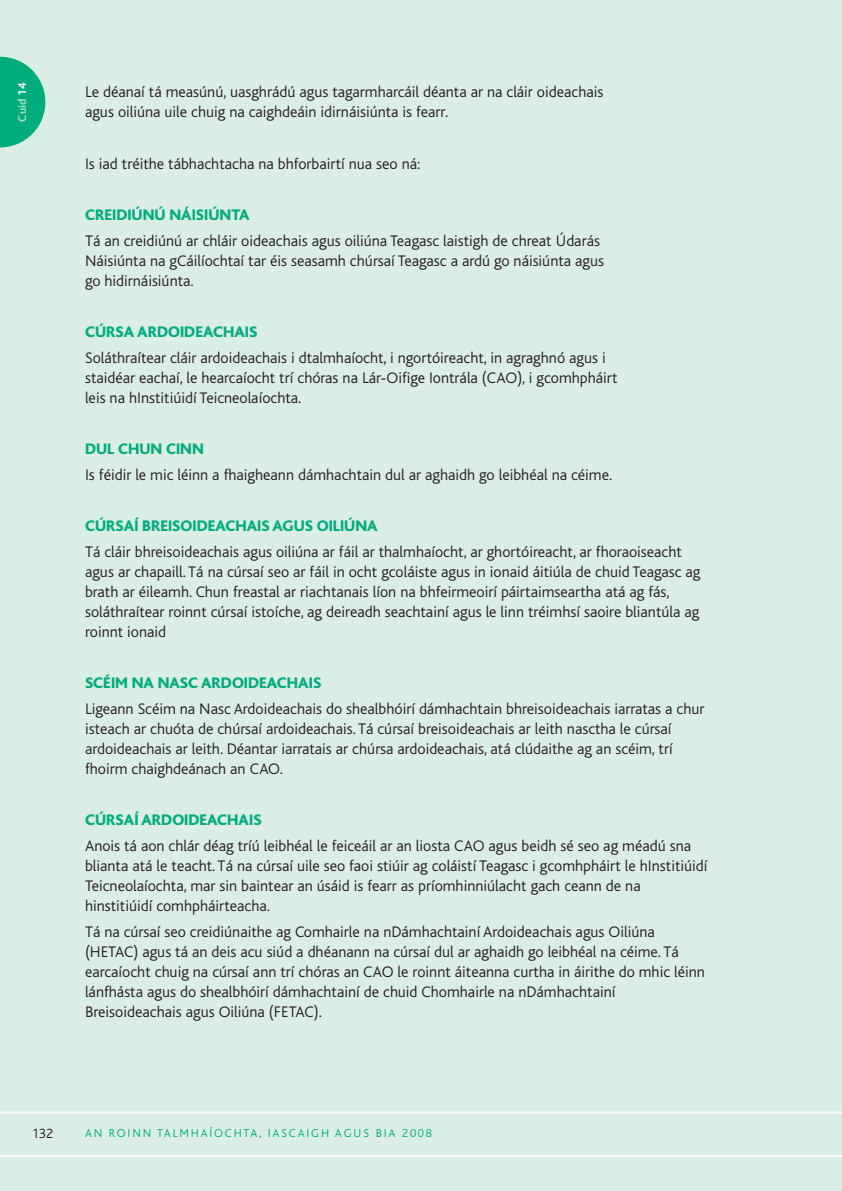
<style>
.page{position:relative;width:842px;height:1191px;background:#dbeee6}
.page>*{position:absolute;margin:0;border:0;box-sizing:border-box;transform-origin:0 0}
.t1{font:300 16px/20px "Bliss";color:#231f20}
.t2{font:800 16px "Bliss";color:#00ac7c}
.t3{font:300 14px "Bliss";color:#231f20}
.t4{font:300 12px "Bliss";letter-spacing:.15em;color:#00ac7c}
.t5{font:700 12px "Bliss";color:#afdccb}
.s1{color:#fff}
</style>
<div class="page">
<svg style="left:0;top:57px;width:45px;height:90px"></svg>
<svg style="left:0;top:1111px;width:842px;height:46px"></svg>
<p class="t5" style="left:18px;top:122px;width:41px;rotate:-90deg">Cuid <span class="s1">14</span></p>
<p class="t1" style="left:85px;top:84px;width:520px">Le déanaí tá measúnú, uasghrádú agus tagarmharcáil déanta ar na cláir oideachais agus oiliúna uile chuig na caighdeáin idirnáisiúnta is fearr.</p>
<p class="t1" style="left:85px;top:155px;width:337px">Is iad tréithe tábhachtacha na bhforbairtí nua seo ná:</p>
<p class="t2" style="left:85px;top:209px;width:166px">CREIDIÚNÚ NÁISIÚNTA</p>
<p class="t1" style="left:85px;top:232px;width:521px">Tá an creidiúnú ar chláir oideachais agus oiliúna Teagasc laistigh de chreat Údarás<br>Náisiúnta na gCáilíochtaí tar éis seasamh chúrsaí Teagasc a ardú go náisiúnta agus go hidirnáisiúnta.</p>
<p class="t2" style="left:85px;top:326px;width:174px">CÚRSA ARDOIDEACHAIS</p>
<p class="t1" style="left:85px;top:349px;width:534px">Soláthraítear cláir ardoideachais i dtalmhaíocht, i ngortóireacht, in agraghnó agus i staidéar eachaí, le hearcaíocht trí chóras na Lár-Oifige Iontrála (CAO), i gcomhpháirt leis na hInstitiúidí Teicneolaíochta.</p>
<p class="t2" style="left:85px;top:443px;width:120px">DUL CHUN CINN</p>
<p class="t1" style="left:85px;top:466px;width:529px">Is féidir le mic léinn a fhaigheann dámhachtain dul ar aghaidh go leibhéal na céime.</p>
<p class="t2" style="left:85px;top:520px;width:294px">CÚRSAÍ BREISOIDEACHAIS AGUS OILIÚNA</p>
<p class="t1" style="left:85px;top:543px;width:617px">Tá cláir bhreisoideachais agus oiliúna ar fáil ar thalmhaíocht, ar ghortóireacht, ar fhoraoiseacht agus ar chapaill. Tá na cúrsaí seo ar fáil in ocht gcoláiste agus in ionaid áitiúla de chuid Teagasc ag brath ar éileamh. Chun freastal ar riachtanais líon na bhfeirmeoirí páirtaimseartha atá ag fás, soláthraítear roinnt cúrsaí istoíche, ag deireadh seachtainí agus le linn tréimhsí saoire bliantúla ag roinnt ionaid</p>
<p class="t2" style="left:85px;top:677px;width:238px">SCÉIM NA NASC ARDOIDEACHAIS</p>
<p class="t1" style="left:85px;top:700px;width:621px">Ligeann Scéim na Nasc Ardoideachais do shealbhóirí dámhachtain bhreisoideachais iarratas a chur isteach ar chuóta de chúrsaí ardoideachais. Tá cúrsaí breisoideachais ar leith nasctha le cúrsaí ardoideachais ar leith. Déantar iarratais ar chúrsa ardoideachais, atá clúdaithe ag an scéim, trí fhoirm chaighdeánach an CAO.</p>
<p class="t2" style="left:85px;top:814px;width:178px">CÚRSAÍ ARDOIDEACHAIS</p>
<p class="t1" style="left:85px;top:837px;width:624px">Anois tá aon chlár déag tríú leibhéal le feiceáil ar an liosta CAO agus beidh sé seo ag méadú sna blianta atá le teacht. Tá na cúrsaí uile seo faoi stiúir ag coláistí Teagasc i gcomhpháirt le hInstitiúidí Teicneolaíochta, mar sin baintear an úsáid is fearr as príomhinniúlacht gach ceann de na hinstitiúidí comhpháirteacha.</p>
<p class="t1" style="left:85px;top:923px;width:621px">Tá na cúrsaí seo creidiúnaithe ag Comhairle na nDámhachtainí Ardoideachais agus Oiliúna (HETAC) agus tá an deis acu siúd a dhéanann na cúrsaí dul ar aghaidh go leibhéal na céime. Tá earcaíocht chuig na cúrsaí ann trí chóras an CAO le roinnt áiteanna curtha in áirithe do mhic léinn lánfhásta agus do shealbhóirí dámhachtainí de chuid Chomhairle na nDámhachtainí Breisoideachais agus Oiliúna (FETAC).</p>
<p class="t3" style="left:32px;top:1128px;width:23px">132</p>
<p class="t4" style="left:85px;top:1129px;width:349px">AN ROINN TALMHAÍOCHTA, IASCAIGH AGUS BIA 2008</p>
</div>
